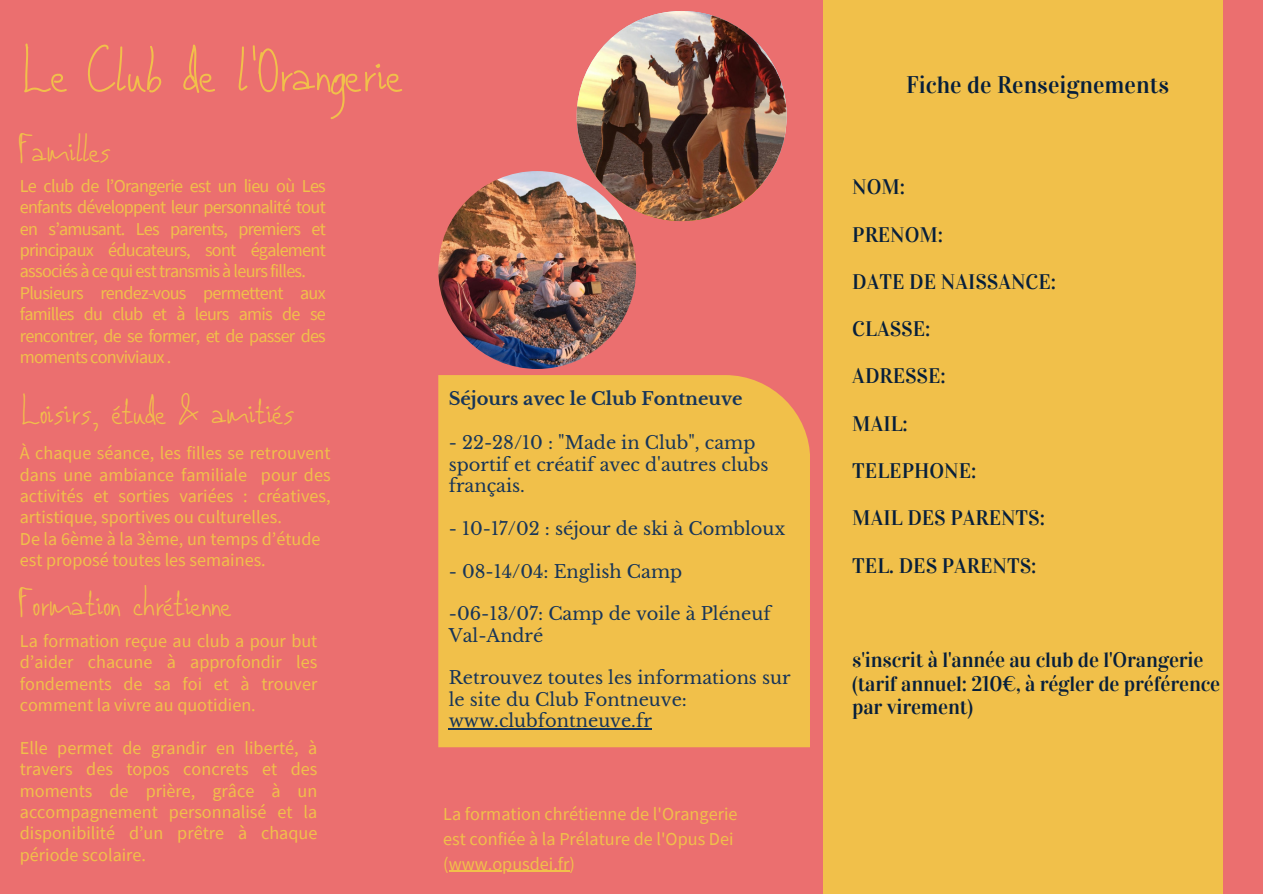
<style>
.page{position:relative;width:1263px;height:894px;background:#fff}
.page>*{position:absolute;margin:0;border:0;box-sizing:border-box;transform-origin:0 0}
.t1{font:72.3px "Aka Acid GR Real Adult";color:#f1c04a}
.t2{font:46.05px "Aka Acid GR Real Adult";color:#f1c04a}
.t3{font:24px "Vidaloka";color:#071f3b}
.t4{font:21px/23.5px "Vidaloka";color:#071f3b}
.t5{font:18.15px/21.3px "Source Sans Pro";color:#f1c04a;text-align:justify}
.t6{font:17.85px/21.3px "Libre Baskerville";color:#173559}
.t7{font:700 17.85px "Libre Baskerville";color:#173559}
</style>
<div class="page">
<div style="left:0;top:0;width:1263px;height:893px;background:#eb6f6f"></div>
<div style="left:824px;top:0;width:399px;height:893px;background:#f1c04a"></div>
<img style="left:438px;top:171px;width:198px;height:198px;border-radius:50%">
<div style="left:438px;top:375px;width:372px;height:372px;background:#f1c04a"></div>
<img style="left:577px;top:11px;width:210px;height:210px;border-radius:50%">
<hr style="left:449px;top:870px;width:121px;height:1px;background:#f1c04a">
<hr style="left:449px;top:728px;width:203px;height:1px;background:#173559">
<p class="t1" style="left:20px;top:34px;width:385px">Le Club de l'Orangerie</p>
<p class="t2" style="left:20px;top:125px;width:92px">Familles</p>
<p class="t5" style="left:20px;top:175px;width:308px">Le club de l’Orangerie est un lieu où Les enfants développent leur personnalité tout en s’amusant. Les parents, premiers et principaux éducateurs, sont également associés à ce qui est transmis à leurs filles.</p>
<p class="t5" style="left:20px;top:282px;width:308px">Plusieurs rendez-vous permettent aux familles du club et à leurs amis de se rencontrer, de se former, et de passer des moments conviviaux .</p>
<p class="t2" style="left:20px;top:387px;width:276px">Loisirs, étude &amp; amitiés</p>
<p class="t5" style="left:20px;top:442px;width:312px">À chaque séance, les filles se retrouvent dans une ambiance familiale pour des activités et sorties variées : créatives, artistique, sportives ou culturelles.</p>
<p class="t5" style="left:20px;top:527px;width:302px">De la 6ème à la 3ème, un temps d’étude est proposé toutes les semaines.</p>
<p class="t2" style="left:20px;top:579px;width:213px">Formation chrétienne</p>
<p class="t5" style="left:20px;top:629px;width:299px">La formation reçue au club a pour but d’aider chacune à approfondir les fondements de sa foi et à trouver comment la vivre au quotidien.</p>
<p class="t5" style="left:20px;top:736px;width:299px">Elle permet de grandir en liberté, à travers des topos concrets et des moments de prière, grâce à un accompagnement personnalisé et la disponibilité d’un prêtre à chaque période scolaire.</p>
<p class="t7" style="left:449px;top:388px;width:295px">Séjours avec le Club Fontneuve</p>
<p class="t6" style="left:449px;top:432px;width:321px">- 22-28/10 : "Made in Club", camp sportif et créatif avec d'autres clubs français.</p>
<p class="t6" style="left:449px;top:517px;width:338px">- 10-17/02 : séjour de ski à Combloux</p>
<p class="t6" style="left:449px;top:560px;width:235px">- 08-14/04: English Camp</p>
<p class="t6" style="left:449px;top:603px;width:323px">-06-13/07: Camp de voile à Pléneuf<br>Val-André</p>
<p class="t6" style="left:449px;top:667px;width:343px">Retrouvez toutes les informations sur le site du Club Fontneuve:</p>
<p class="t6" style="left:449px;top:710px;width:205px">www.clubfontneuve.fr</p>
<p class="t5" style="left:443px;top:801px;width:296px;line-height:24.8px;text-align:left">La formation chrétienne de l'Orangerie est confiée à la Prélature de l'Opus Dei (www.opusdei.fr)</p>
<p class="t3" style="left:906px;top:70px;width:264px">Fiche de Renseignements</p>
<p class="t4" style="left:852px;top:175px;width:54px">NOM:</p>
<p class="t4" style="left:852px;top:223px;width:92px">PRENOM:</p>
<p class="t4" style="left:852px;top:270px;width:205px">DATE DE NAISSANCE:</p>
<p class="t4" style="left:852px;top:317px;width:80px">CLASSE:</p>
<p class="t4" style="left:852px;top:364px;width:95px">ADRESSE:</p>
<p class="t4" style="left:852px;top:412px;width:57px">MAIL:</p>
<p class="t4" style="left:852px;top:459px;width:126px">TELEPHONE:</p>
<p class="t4" style="left:852px;top:506px;width:194px">MAIL DES PARENTS:</p>
<p class="t4" style="left:852px;top:553px;width:186px">TEL. DES PARENTS:</p>
<p class="t4" style="left:852px;top:648px;width:369px">s'inscrit à l'année au club de l'Orangerie (tarif annuel: 210€, à régler de préférence par virement)</p>
</div>
